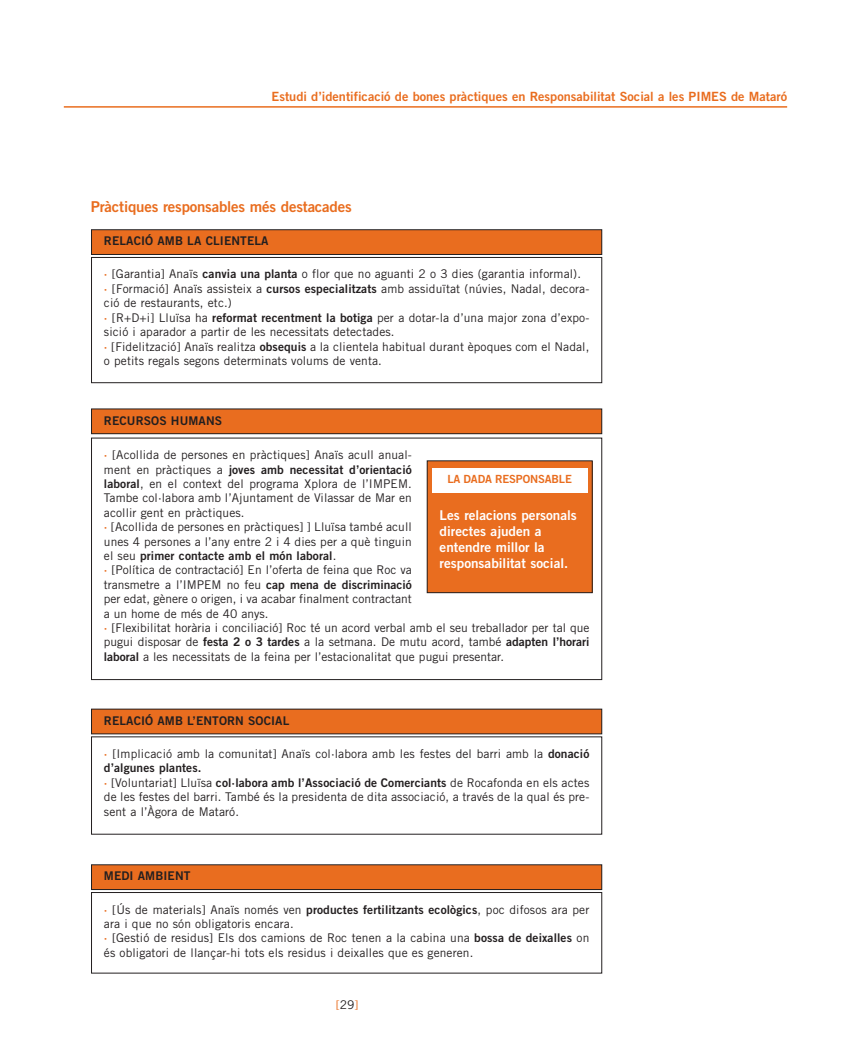
<style>
.page{position:relative;width:851px;height:1063px;background:#fff}
.page>*{position:absolute;margin:0;border:0;box-sizing:border-box;transform-origin:0 0}
.t1{font:15px "Trade Gothic Bold Two";letter-spacing:-.01em;color:#e96d1f}
.t2{font:13.5px/16.2px "Trade Gothic Bold Two";color:#fff}
.t3{font:12.75px "Trade Gothic Bold Two";color:#e96d1f}
.t4{font:12px/14.4px "Trade Gothic";letter-spacing:.01em;color:#231f20}
.t5{font:12px "Trade Gothic Bold Two";letter-spacing:.01em;color:#231f20}
.t6{font:12px "Trade Gothic";color:#e96d1f}
.t7{font:11.25px "Trade Gothic Bold Two";letter-spacing:-.01em;color:#e96d1f}
.s1{font-family:"Trade Gothic Bold Two";color:#e96d1f}
.s2{font-family:"Trade Gothic Bold Two"}
.s3{font-family:"Trade Gothic"}
.s4{color:#231f20}
</style>
<div class="page">
<hr style="left:64px;top:106px;width:723px;height:2px;background:#e96d1f">
<div style="left:91px;top:438px;width:511px;height:242px;border:1px solid #231f20"></div>
<div style="left:91px;top:230px;width:510px;height:24px;background:#e96d1f"></div>
<div style="left:91px;top:229px;width:511px;height:26px;border:1px solid #231f20"></div>
<div style="left:91px;top:257px;width:511px;height:126px;border:1px solid #231f20"></div>
<div style="left:91px;top:409px;width:510px;height:25px;background:#e96d1f"></div>
<div style="left:91px;top:409px;width:511px;height:25px;border:1px solid #231f20"></div>
<div style="left:91px;top:709px;width:510px;height:25px;background:#e96d1f"></div>
<div style="left:91px;top:865px;width:510px;height:25px;background:#e96d1f"></div>
<div style="left:91px;top:864px;width:511px;height:26px;border:1px solid #231f20"></div>
<div style="left:91px;top:892px;width:511px;height:81px;border:1px solid #231f20"></div>
<div style="left:427px;top:461px;width:165px;height:132px;background:#e96d1f"></div>
<div style="left:427px;top:460px;width:165px;height:133px;border:1px solid #231f20"></div>
<div style="left:432px;top:468px;width:155px;height:24px;background:#fff"></div>
<p class="t3" style="left:271px;top:91px;width:517px">Estudi d’identificació de bones pràctiques en Responsabilitat Social a les PIMES de Mataró</p>
<p class="t1" style="left:91px;top:201px;width:262px">Pràctiques responsables més destacades</p>
<p class="t5" style="left:104px;top:237px;width:166px">RELACIÓ AMB LA CLIENTELA</p>
<p class="t4" style="left:104px;top:268px;width:487px"><span class="s1">·</span> [Garantia] Anaïs <span class="s2">canvia una planta</span> o flor que no aguanti 2 o 3 dies (garantia informal).<br><span class="s1">·</span> [Formació] Anaïs assisteix a <span class="s2">cursos especialitzats</span> amb assiduïtat (núvies, Nadal, decora&shy;ció de restaurants, etc.)<br><span class="s1">·</span> [R+D+i] Lluïsa ha <span class="s2">reformat recentment la botiga</span> per a dotar-la d’una major zona d’expo&shy;sició i aparador a partir de les necessitats detectades.<br><span class="s1">·</span> [Fidelització] Anaïs realitza <span class="s2">obsequis</span> a la clientela habitual durant èpoques com el Nadal, o petits regals segons determinats volums de venta.</p>
<p class="t5" style="left:104px;top:416px;width:120px">RECURSOS HUMANS</p>
<p class="t4" style="left:104px;top:449px;width:309px"><span class="s1">·</span> [Acollida de persones en pràctiques] Anaïs acull anual-</p>
<p class="t5" style="left:104px;top:465px;width:309px"><span class="s3">ment en pràctiques a</span> joves amb necessitat d’orientació</p>
<p class="t4" style="left:104px;top:478px;width:309px"><span class="s2">laboral</span>, en el context del programa Xplora de l’IMPEM.<br>Tambe col·labora amb l’Ajuntament de Vilassar de Mar en acollir gent en pràctiques.<br><span class="s1">·</span> [Acollida de persones en pràctiques] ] Lluïsa també acull unes 4 persones a l’any entre 2 i 4 dies per a què tinguin</p>
<p class="t5" style="left:104px;top:551px;width:234px"><span class="s3">el seu</span> primer contacte amb el món laboral<span class="s3">.</span></p>
<p class="t4" style="left:104px;top:564px;width:487px"><span class="s1">·</span> [Política de contractació] En l’oferta de feina que Roc va<br>transmetre a l’IMPEM no feu <span class="s2">cap mena de discriminació<br></span>per edat, gènere o origen, i va acabar finalment contractant<br>a un home de més de 40 anys.<br><span class="s1">·</span> [Flexibilitat horària i conciliació] Roc té un acord verbal amb el seu treballador per tal que pugui disposar de <span class="s2">festa 2 o 3 tardes</span> a la setmana. De mutu acord, també <span class="s2">adapten l’horari laboral</span> a les necessitats de la feina per l’estacionalitat que pugui presentar.</p>
<p class="t7" style="left:447px;top:475px;width:126px">LA DADA RESPONSABLE</p>
<p class="t2" style="left:439px;top:508px;width:139px">Les relacions personals directes ajuden a entendre millor la responsabilitat social.</p>
<p class="t5" style="left:104px;top:716px;width:187px">RELACIÓ AMB L’ENTORN SOCIAL</p>
<p class="t4" style="left:104px;top:748px;width:487px"><span class="s1">·</span> [Implicació amb la comunitat] Anaïs col·labora amb les festes del barri amb la <span class="s2">donació</span></p>
<p class="t5" style="left:104px;top:764px;width:99px">d’algunes plantes.</p>
<p class="t4" style="left:104px;top:776px;width:487px;text-align:justify"><span class="s1">·</span> [Voluntariat] Lluïsa <span class="s2">col·labora amb l’Associació de Comerciants</span> de Rocafonda en els actes de les festes del barri. També és la presidenta de dita associació, a través de la qual és pre&shy;sent a l’Àgora de Mataró.</p>
<p class="t5" style="left:104px;top:872px;width:88px">MEDI AMBIENT</p>
<p class="t4" style="left:104px;top:903px;width:487px"><span class="s1">·</span> [Ús de materials] Anaïs només ven <span class="s2">productes fertilitzants ecològics</span>, poc difosos ara per ara i que no són obligatoris encara.<br><span class="s1">·</span> [Gestió de residus] Els dos camions de Roc tenen a la cabina una <span class="s2">bossa de deixalles</span> on és obligatori de llançar-hi tots els residus i deixalles que es generen.</p>
<p class="t6" style="left:336px;top:1000px;width:24px">[<span class="s4">29</span>]</p>
</div>
